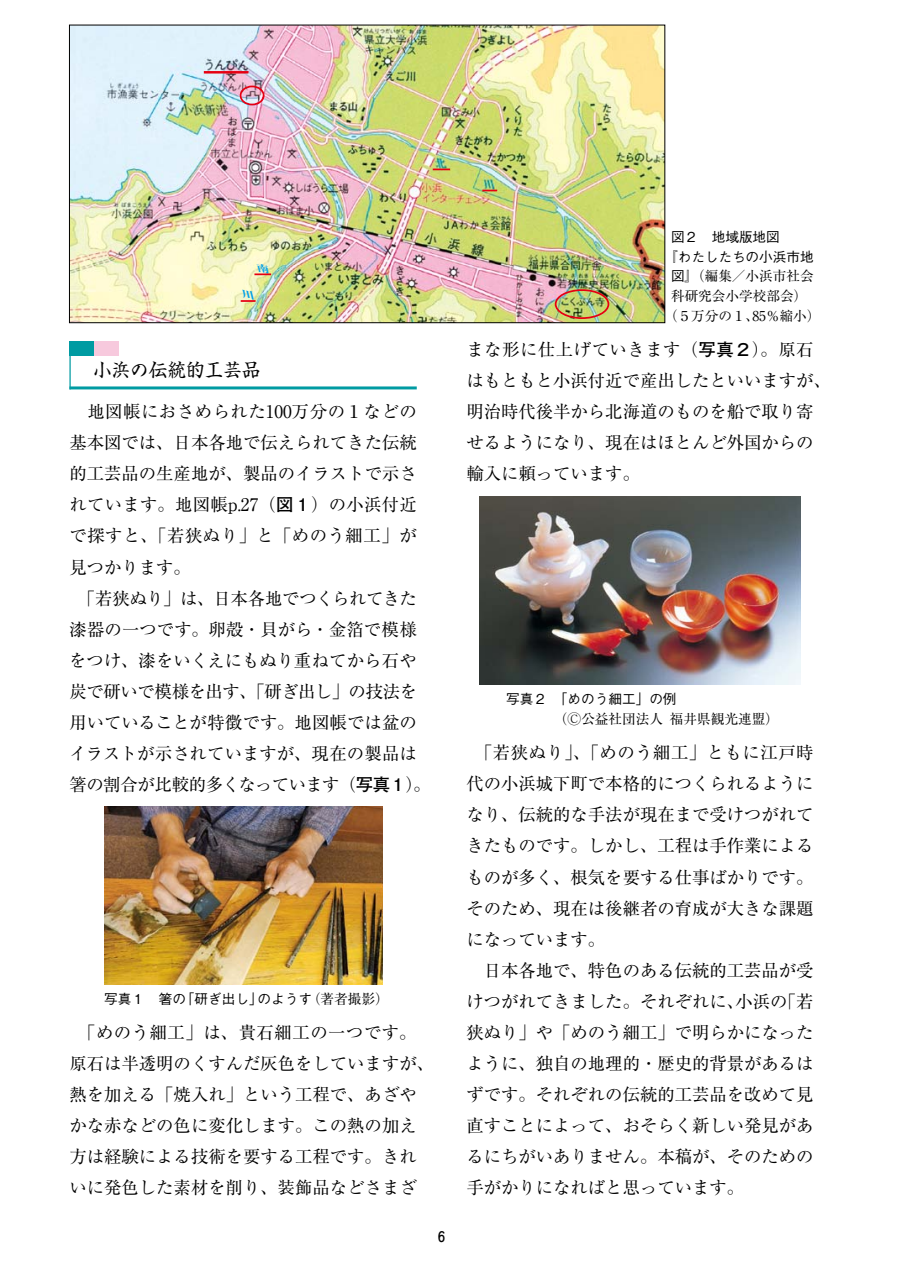
<style>
.page{position:relative;width:903px;height:1275px;background:#fff}
.page>*{position:absolute;margin:0;border:0;box-sizing:border-box;transform-origin:0 0}
.t1{font:18.55px "Shinsei Kai Pro CBSK1";color:#000}
.t2{font:17.32px/31px "Ryumin Pro";color:#000}
.t3{font:13.65px/19.8px "Ryumin Pro";color:#000}
.t4{font:500 13.65px "Gothic BBB Pro";color:#000}
.t5{font:500 13.65px "Jun 34 Pro";color:#000}
.s1{font-family:"Futo Go B101 Pro";font-weight:700}
.s2{font-family:"Ryumin Pro";font-weight:400}
.s3{font-family:"Gothic BBB Pro";font-weight:500}
</style>
<div class="page">
<div style="left:69px;top:341px;width:25px;height:15px;background:#009ba2"></div>
<div style="left:94px;top:341px;width:25px;height:15px;background:#f7c9dd"></div>
<hr style="left:69px;top:341px;width:2px;height:48px;background:#009ba2">
<hr style="left:69px;top:386px;width:348px;height:3px;background:#009ba2">
<img style="left:479px;top:496px;width:322px;height:189px">
<img style="left:104px;top:806px;width:278px;height:179px">
<img style="left:71px;top:27px;width:592px;height:294px">
<div style="left:69px;top:25px;width:596px;height:298px;border:1px solid #000"></div>
<div style="left:555px;top:289px;width:54px;height:30px;border:2px solid #e60012;border-radius:50%"></div>
<div style="left:240px;top:86px;width:24px;height:19px;border:2px solid #e60012;border-radius:50%"></div>
<hr style="left:204px;top:71px;width:44px;height:3px;background:#e60012">
<svg style="left:482px;top:190px;width:15px;height:1px"></svg>
<svg style="left:433px;top:169px;width:17px;height:1px"></svg>
<svg style="left:254px;top:262px;width:17px;height:13px"></svg>
<svg style="left:241px;top:289px;width:15px;height:13px"></svg>
<p class="t1" style="left:74px;top:356px;width:188px">　小浜の伝統的工芸品</p>
<p class="t2" style="left:69px;top:395px;width:363px">　地図帳におさめられた100万分の１などの基本図では、日本各地で伝えられてきた伝統的工芸品の生産地が、製品のイラストで示されています。地図帳p.27（<span class="s1">図１</span>）の小浜付近で探すと、「若狭ぬり」と「めのう細工」が見つかります。<br>　「若狭ぬり」は、日本各地でつくられてきた漆器の一つです。卵殻・貝がら・金箔で模様をつけ、漆をいくえにもぬり重ねてから石や炭で研いで模様を出す、「研ぎ出し」の技法を用いていることが特徴です。地図帳では盆のイラストが示されていますが、現在の製品は箸の割合が比較的多くなっています（<span class="s1">写真１</span>）。</p>
<p class="t4" style="left:104px;top:988px;width:286px">写真１　箸の「研ぎ出し」のようす<span class="s2">（著者撮影）</span></p>
<p class="t2" style="left:69px;top:1015px;width:366px">　「めのう細工」は、貴石細工の一つです。原石は半透明のくすんだ灰色をしていますが、熱を加える「焼入れ」という工程で、あざやかな赤などの色に変化します。この熱の加え方は経験による技術を要する工程です。きれいに発色した素材を削り、装飾品などさまざ</p>
<p class="t5" style="left:438px;top:1226px;width:8px">6</p>
<p class="t4" style="left:671px;top:226px;width:110px">図２　地域版地図</p>
<p class="t4" style="left:664px;top:245px;width:151px">『わたしたちの小浜市地</p>
<p class="t3" style="left:671px;top:265px;width:144px"><span class="s3">図』</span>（編集／小浜市社会</p>
<p class="t3" style="left:671px;top:285px;width:138px">科研究会小学校部会）</p>
<p class="t3" style="left:664px;top:305px;width:158px">（５万分の１、85％縮小）</p>
<p class="t2" style="left:466px;top:333px;width:366px">まな形に仕上げていきます（<span class="s1">写真２</span>）。原石はもともと小浜付近で産出したといいますが、明治時代後半から北海道のものを船で取り寄せるようになり、現在はほとんど外国からの輸入に頼っています。</p>
<p class="t3" style="left:554px;top:688px;width:227px;text-indent:-48px"><span class="s3">写真２　「めのう細工」の例<br></span>（Ⓒ公益社団法人福井県観光連盟）</p>
<p class="t2" style="left:466px;top:736px;width:349px">　「若狭ぬり」、「めのう細工」ともに江戸時代の小浜城下町で本格的につくられるようになり、伝統的な手法が現在まで受けつがれてきたものです。しかし、工程は手作業によるものが多く、根気を要する仕事ばかりです。そのため、現在は後継者の育成が大きな課題になっています。<br>　日本各地で、特色のある伝統的工芸品が受けつがれてきました。それぞれに、小浜の「若狭ぬり」や「めのう細工」で明らかになったように、独自の地理的・歴史的背景があるはずです。それぞれの伝統的工芸品を改めて見直すことによって、おそらく新しい発見があるにちがいありません。本稿が、そのための手がかりになればと思っています。</p>
</div>
